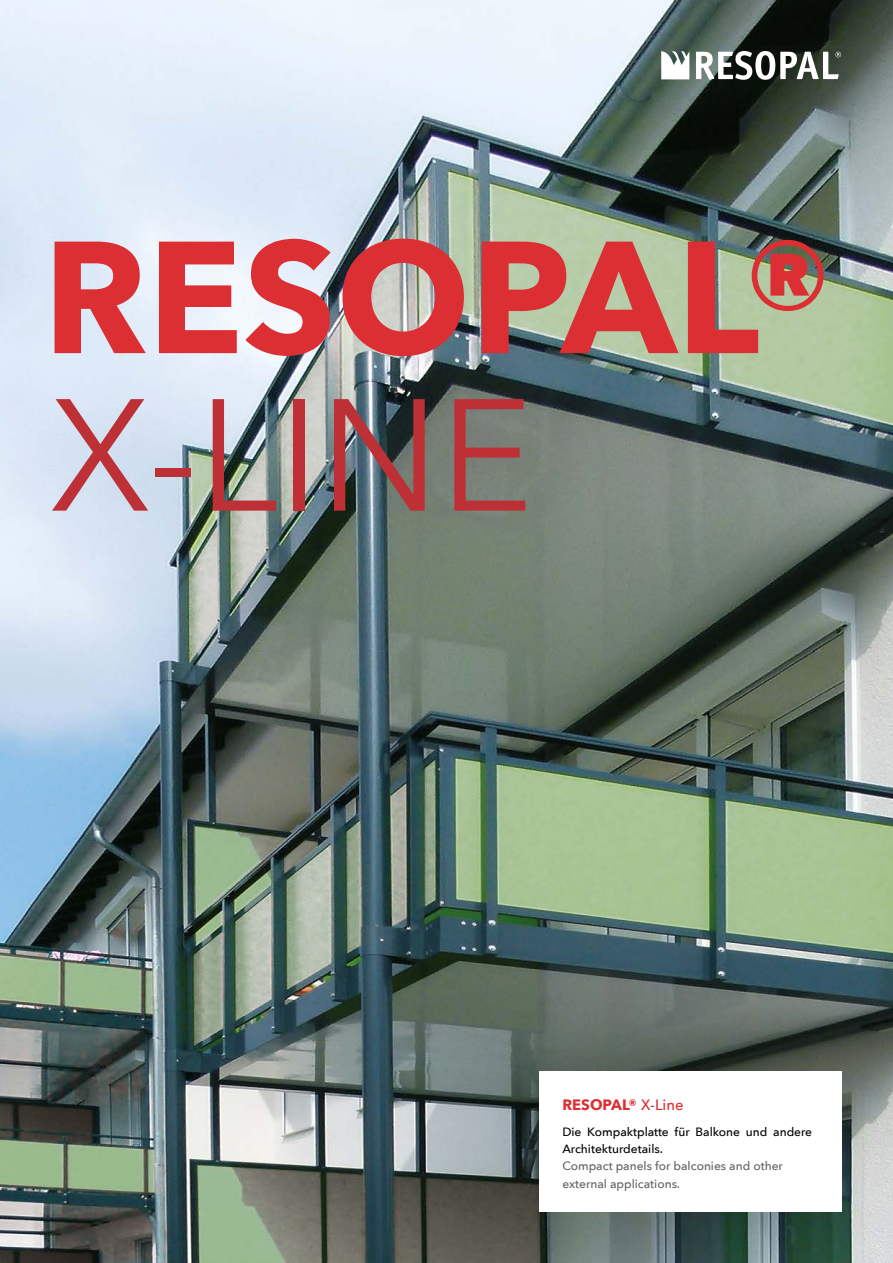
<style>
.page{position:relative;width:893px;height:1263px;background:#fff}
.page>*{position:absolute;margin:0;border:0;box-sizing:border-box;transform-origin:0 0}
.t1{font:700 157.5px "Avenir Next";color:#dc2f34}
.t2{font:157.5px "Avenir Next";color:#bd3136}
.t3{font:700 15px "Avenir Next";color:#dc2f34}
.t4{font:500 12px/17.2px "Avenir Next";color:#000}
.t5{font:500 12px/17.2px "Avenir Next";color:#646363}
.s1{font-weight:500}
</style>
<div class="page">
<img style="left:0;top:0;width:893px;height:1263px">
<svg style="left:661px;top:51px;width:28px;height:28px"></svg>
<svg style="left:696px;top:51px;width:145px;height:29px"></svg>
<div style="left:539px;top:1071px;width:303px;height:141px;background:#fff"></div>
<h1 class="t1" style="left:43px;top:162px;width:793px">RESOPAL®</h1>
<h1 class="t2" style="left:49px;top:323px;width:485px">X-LINE</h1>
<p class="t3" style="left:562px;top:1092px;width:123px">RESOPAL® <span class="s1">X-Line</span></p>
<p class="t4" style="left:562px;top:1122px;width:251px">Die Kompaktplatte für Balkone und andere<br>Architekturdetails.</p>
<p class="t5" style="left:562px;top:1157px;width:222px">Compact panels for balconies and other external applications.</p>
</div>
